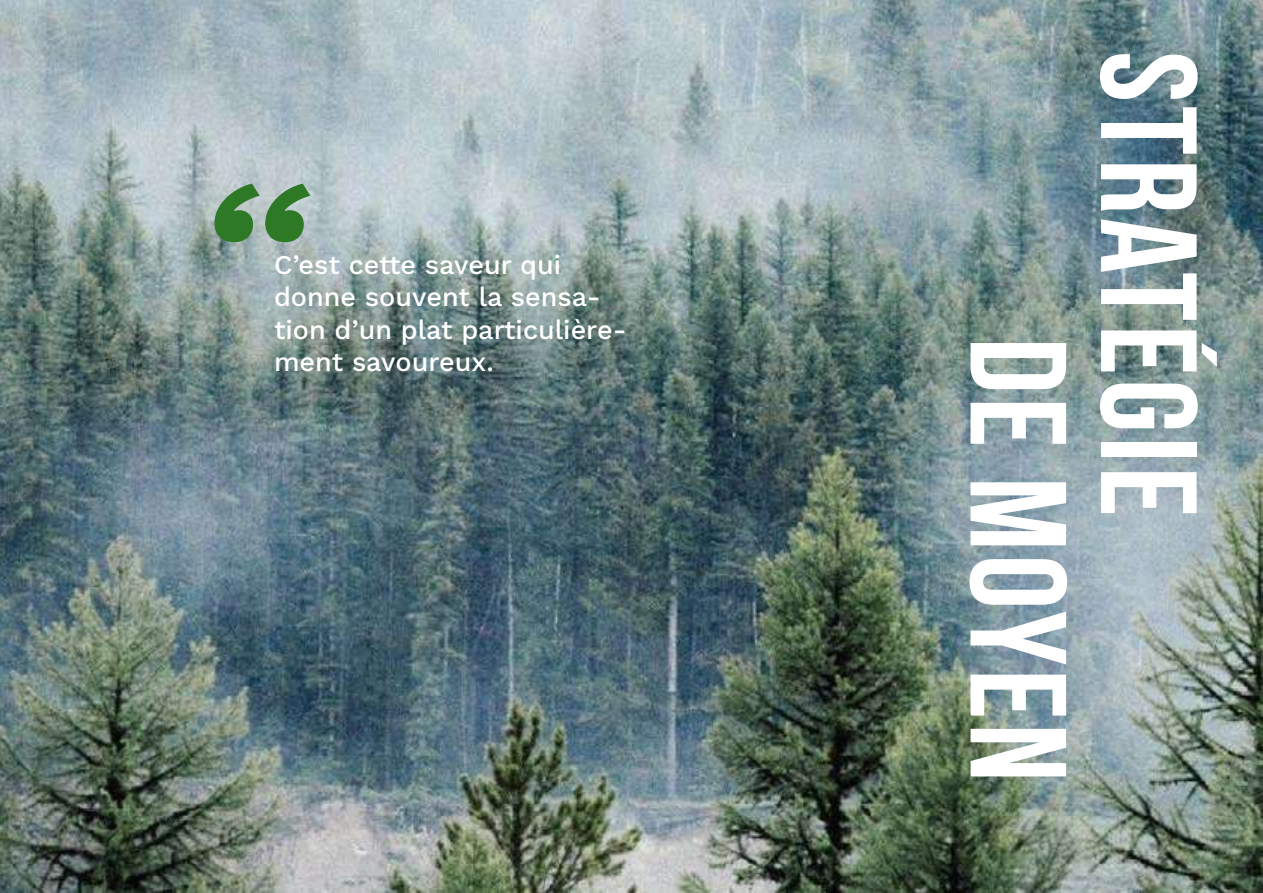
<style>
.page{position:relative;width:1263px;height:893px;background:#fff}
.page>*{position:absolute;margin:0;border:0;box-sizing:border-box;transform-origin:0 0}
.t1{font:italic 157.5px "Work Sans";color:#2e7926}
.t2{font:700 136.5px/130.5px "Bebas Neue";letter-spacing:.03em;color:#fff}
.t3{font:27px/32.4px "Work Sans";color:#fff}
</style>
<div class="page">
<img style="left:0;top:0;width:1263px;height:893px">
<h1 class="t1" style="left:202px;top:118px;width:101px">‘‘</h1>
<p class="t3" style="left:274px;top:247px;width:354px">C’est cette saveur qui donne souvent la sensa&shy;tion d’un plat particulière&shy;ment savoureux.</p>
<h2 class="t2" style="left:1215px;top:338px;width:446px;text-indent:-287px;rotate:90deg">Stratégie<br>de Moyen</h2>
</div>
